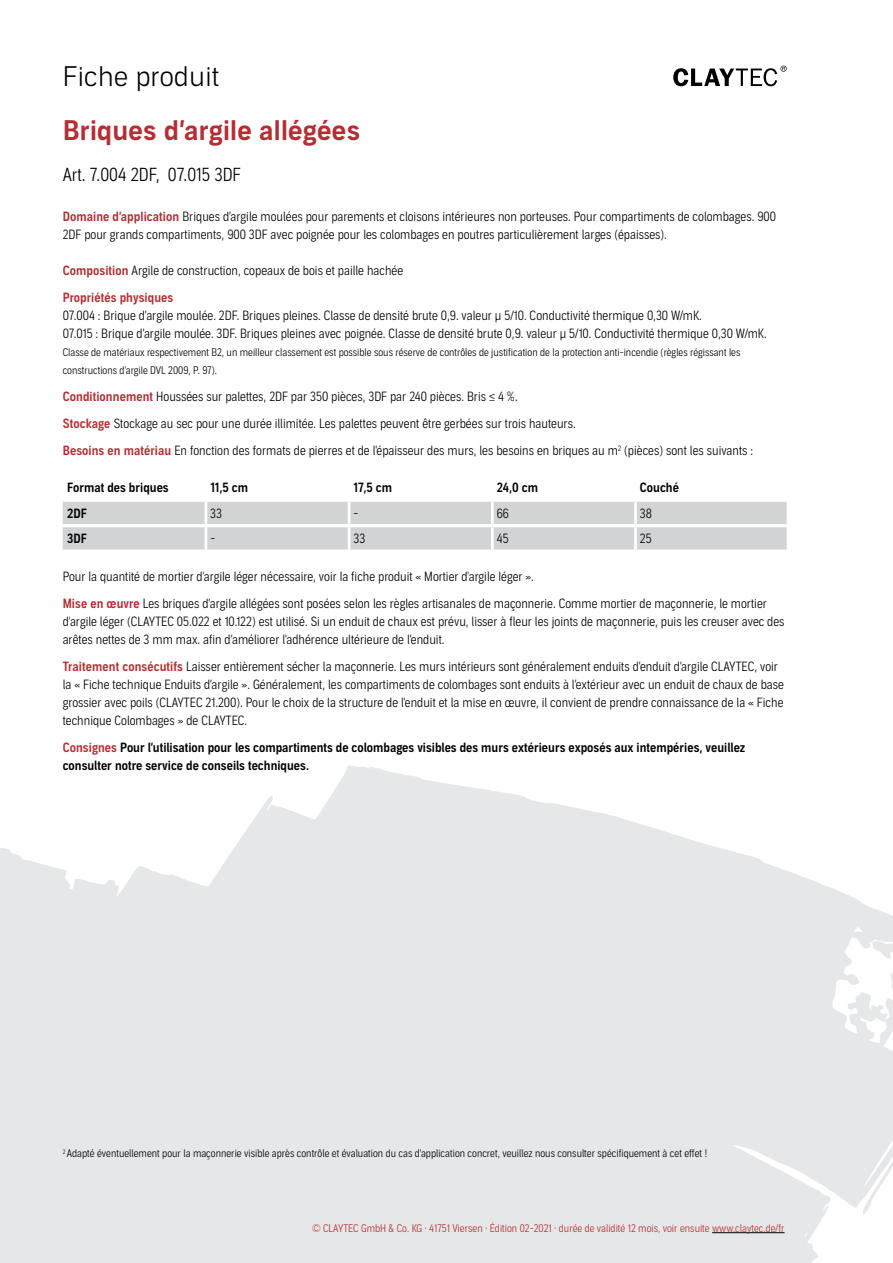
<style>
.page{position:relative;width:893px;height:1263px;background:#fff}
.page>*{position:absolute;margin:0;border:0;box-sizing:border-box;transform-origin:0 0}
.t1{font:27px "Aago Sm";letter-spacing:.01em;color:#b42e33}
.t2{font:300 27px "Aago";letter-spacing:.01em;color:#000}
.t3{font:300 18px "Aago Condensed";color:#000}
.t4{font:300 12.75px/18px "Aago Condensed";color:#000}
.t5{font:12.75px/18px "Aago Condensed Sm";color:#000}
.t6{font:12.75px "Aago Condensed Sm";letter-spacing:.005em;color:#b42e33}
.t7{font:300 10.5px/18px "Aago Condensed";color:#000}
.t8{font:300 10.5px "Aago Condensed";color:#b42e33}
.s1{font-family:"Aago Condensed Sm";font-weight:400;color:#b42e33}
.s2{color:#b42e33}
</style>
<div class="page">
<svg style="left:0;top:765px;width:893px;height:497px;fill:#e6e7e8"></svg>
<div style="left:63px;top:502px;width:724px;height:47px;background:#d1d3d4"></div>
<hr style="left:63px;top:524px;width:143px;height:3px;background:#fff">
<hr style="left:206px;top:524px;width:143px;height:3px;background:#fff">
<hr style="left:349px;top:524px;width:143px;height:3px;background:#fff">
<hr style="left:492px;top:524px;width:143px;height:3px;background:#fff">
<hr style="left:635px;top:524px;width:152px;height:3px;background:#fff">
<svg style="left:63px;top:549px;width:143px;height:1px"></svg>
<svg style="left:206px;top:549px;width:143px;height:1px"></svg>
<svg style="left:349px;top:549px;width:143px;height:1px"></svg>
<svg style="left:492px;top:549px;width:143px;height:2px"></svg>
<svg style="left:635px;top:549px;width:152px;height:2px"></svg>
<hr style="left:205px;top:502px;width:2px;height:22px;background:#fff">
<hr style="left:348px;top:502px;width:2px;height:22px;background:#fff">
<hr style="left:491px;top:502px;width:3px;height:22px;background:#fff">
<hr style="left:634px;top:502px;width:3px;height:22px;background:#fff">
<hr style="left:205px;top:527px;width:2px;height:22px;background:#fff">
<hr style="left:348px;top:527px;width:2px;height:22px;background:#fff">
<hr style="left:491px;top:527px;width:3px;height:22px;background:#fff">
<hr style="left:634px;top:527px;width:3px;height:22px;background:#fff">
<svg style="left:673px;top:66px;width:114px;height:20px"></svg>
<hr style="left:712px;top:1232px;width:72px;height:1px;background:#000">
<h1 class="t2" style="left:63px;top:61px;width:158px">Fiche produit</h1>
<h1 class="t1" style="left:63px;top:115px;width:299px">Briques d’argile allégées</h1>
<h2 class="t3" style="left:63px;top:165px;width:180px">Art. 7.004 2DF, 07.015 3DF</h2>
<p class="t4" style="left:63px;top:208px;width:715px"><span class="s1">Domaine d’application</span> Briques d’argile moulées pour parements et cloisons intérieures non porteuses. Pour compartiments de colombages. 900<br>2DF pour grands compartiments, 900 3DF avec poignée pour les colombages en poutres particulièrement larges (épaisses).</p>
<p class="t4" style="left:63px;top:262px;width:342px"><span class="s1">Composition</span> Argile de construction, copeaux de bois et paille hachée</p>
<p class="t6" style="left:63px;top:290px;width:112px">Propriétés physiques</p>
<p class="t4" style="left:63px;top:307px;width:706px">07.004 : Brique d’argile moulée. 2DF. Briques pleines. Classe de densité brute 0,9. valeur µ 5/10. Conductivité thermique 0,30 W/mK.<br>07.015 : Brique d’argile moulée. 3DF. Briques pleines avec poignée. Classe de densité brute 0,9. valeur µ 5/10. Conductivité thermique 0,30 W/mK.</p>
<p class="t7" style="left:63px;top:344px;width:679px">Classe de matériaux respectivement B2, un meilleur classement est possible sous réserve de contrôles de justification de la protection anti-incendie (règles régissant les constructions d’argile DVL 2009, P. 97).</p>
<p class="t4" style="left:63px;top:384px;width:692px;line-height:27px"><span class="s1">Conditionnement</span> Houssées sur palettes, 2DF par 350 pièces, 3DF par 240 pièces. Bris ≤ 4 %.<br><span class="s1">Stockage</span> Stockage au sec pour une durée illimitée. Les palettes peuvent être gerbées sur trois hauteurs.<br><span class="s1">Besoins en matériau</span> En fonction des formats de pierres et de l’épaisseur des murs, les besoins en briques au m<sup>2</sup> (pièces) sont les suivants :</p>
<p class="t5" style="left:67px;top:479px;width:103px">Format des briques</p>
<p class="t5" style="left:210px;top:479px;width:39px">11,5 cm</p>
<p class="t5" style="left:354px;top:479px;width:40px">17,5 cm</p>
<p class="t5" style="left:497px;top:479px;width:43px">24,0 cm</p>
<p class="t5" style="left:640px;top:479px;width:41px">Couché</p>
<p class="t5" style="left:67px;top:504px;width:21px">2DF</p>
<p class="t4" style="left:210px;top:504px;width:13px">33</p>
<p class="t4" style="left:354px;top:504px;width:6px">-</p>
<p class="t4" style="left:497px;top:504px;width:14px">66</p>
<p class="t4" style="left:640px;top:504px;width:14px">38</p>
<p class="t5" style="left:67px;top:530px;width:21px">3DF</p>
<p class="t4" style="left:210px;top:530px;width:6px">-</p>
<p class="t4" style="left:354px;top:530px;width:13px">33</p>
<p class="t4" style="left:497px;top:530px;width:14px">45</p>
<p class="t4" style="left:640px;top:530px;width:13px">25</p>
<p class="t4" style="left:63px;top:564px;width:706px;line-height:27px">Pour la quantité de mortier d'argile léger nécessaire, voir la fiche produit « Mortier d'argile léger ».<br><span class="s1">Mise en œuvre</span> Les briques d’argile allégées sont posées selon les règles artisanales de maçonnerie. Comme mortier de maçonnerie, le mortier</p>
<p class="t4" style="left:63px;top:613px;width:723px">d'argile léger (CLAYTEC 05.022 et 10.122) est utilisé. Si un enduit de chaux est prévu, lisser à fleur les joints de maçonnerie, puis les creuser avec des arêtes nettes de 3 mm max. afin d’améliorer l’adhérence ultérieure de l’enduit.</p>
<p class="t4" style="left:63px;top:658px;width:723px"><span class="s1">Traitement consécutifs</span> Laisser entièrement sécher la maçonnerie. Les murs intérieurs sont généralement enduits d’enduit d'argile CLAYTEC, voir la « Fiche technique Enduits d’argile ». Généralement, les compartiments de colombages sont enduits à l’extérieur avec un enduit de chaux de base grossier avec poils (CLAYTEC 21.200). Pour le choix de la structure de l'enduit et la mise en œuvre, il convient de prendre connaissance de la « Fiche technique Colombages » de CLAYTEC.</p>
<p class="t5" style="left:63px;top:739px;width:684px"><span class="s2">Consignes</span> Pour l’utilisation pour les compartiments de colombages visibles des murs extérieurs exposés aux intempéries, veuillez consulter notre service de conseils techniques.</p>
<p class="t7" style="left:63px;top:1145px;width:646px"><sup>2</sup> Adapté éventuellement pour la maçonnerie visible après contrôle et évaluation du cas d’application concret, veuillez nous consulter spécifiquement à cet effet !</p>
<p class="t8" style="left:312px;top:1222px;width:474px">© CLAYTEC GmbH &amp; Co. KG · 41751 Viersen · Édition 02-2021 · durée de validité 12 mois, voir ensuite www.claytec.de/fr</p>
</div>
